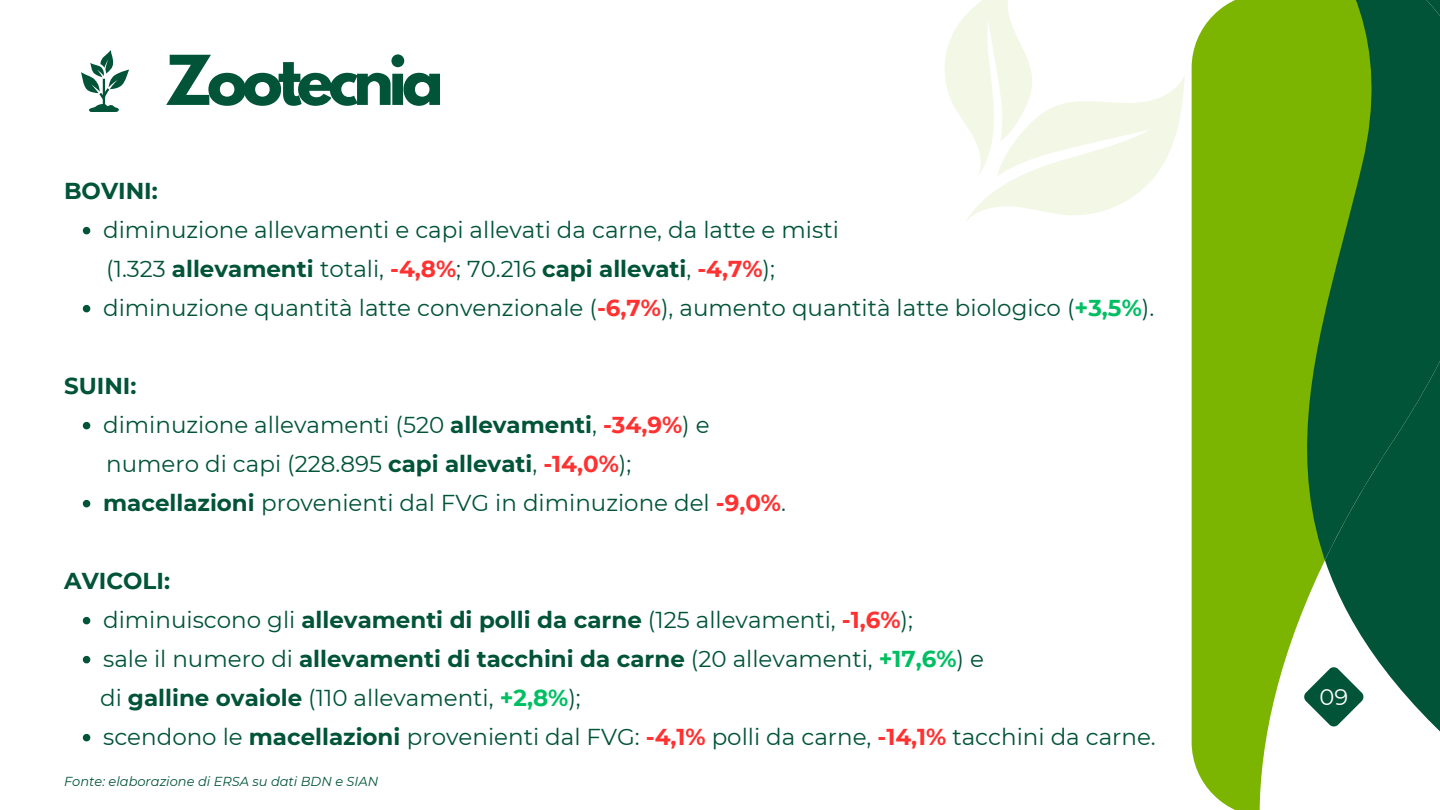
<style>
.page{position:relative;width:1440px;height:810px;background:#fff}
.page>*{position:absolute;margin:0;border:0;box-sizing:border-box;transform-origin:0 0}
.t1{font:700 60.8px "League Spartan";letter-spacing:-.08em;color:#015438}
.t2{font:23px "Montserrat";color:#015438}
.t3{font:700 23px "Montserrat";color:#015438}
.t4{font:22.6px "Montserrat";color:#fff}
.t5{font:italic 13px "Montserrat";color:#015438}
.s1{font-weight:700}
.s2{font-weight:700;color:#ff3131}
.s3{font-weight:700;color:#00bf63}
</style>
<div class="page">
<div style="left:1192px;top:0;width:248px;height:810px;background:#7bb401"></div>
<svg style="left:1259px;top:618px;width:181px;height:192px;fill:#fff"></svg>
<svg style="left:1300px;top:0;width:140px;height:784px;fill:#015438"></svg>
<svg style="left:1304px;top:667px;width:60px;height:60px;background:#6f9e8e"></svg>
<svg style="left:966px;top:16px;width:246px;height:281px"></svg>
<svg style="left:945px;top:0;width:138px;height:180px"></svg>
<svg style="left:83px;top:227px;width:7px;height:7px"></svg>
<svg style="left:83px;top:305px;width:7px;height:7px"></svg>
<svg style="left:83px;top:422px;width:7px;height:7px"></svg>
<svg style="left:83px;top:500px;width:7px;height:7px"></svg>
<svg style="left:83px;top:617px;width:7px;height:7px"></svg>
<svg style="left:83px;top:656px;width:7px;height:7px"></svg>
<svg style="left:83px;top:734px;width:7px;height:7px"></svg>
<svg style="left:81px;top:50px;width:48px;height:62px"></svg>
<p class="t1" style="left:165px;top:50px;width:280px">Zootecnia</p>
<p class="t3" style="left:64px;top:177px;width:95px">BOVINI:</p>
<p class="t2" style="left:103px;top:216px;width:737px">diminuzione allevamenti e capi allevati da carne, da latte e misti</p>
<h1 class="t2" style="left:106px;top:255px;width:670px">(1.323 <span class="s1">allevamenti</span> totali, <span class="s2">-4,8%</span>; 70.216 <span class="s1">capi allevati</span>, <span class="s2">-4,7%</span>);</h1>
<h2 class="t2" style="left:103px;top:294px;width:1053px">diminuzione quantità latte convenzionale (<span class="s2">-6,7%</span>), aumento quantità latte biologico (<span class="s3">+3,5%</span>).</h2>
<p class="t3" style="left:64px;top:372px;width:74px">SUINI:</p>
<p class="t2" style="left:103px;top:411px;width:608px">diminuzione allevamenti (520 <span class="s1">allevamenti</span>, <span class="s2">-34,9%</span>) e</p>
<p class="t2" style="left:106px;top:450px;width:527px">numero di capi (228.895 <span class="s1">capi allevati</span>, <span class="s2">-14,0%</span>);</p>
<h2 class="t2" style="left:103px;top:489px;width:684px"><span class="s1">macellazioni</span> provenienti dal FVG in diminuzione del <span class="s2">-9,0%</span>.</h2>
<p class="t3" style="left:64px;top:567px;width:107px">AVICOLI:</p>
<h3 class="t2" style="left:103px;top:606px;width:811px">diminuiscono gli <span class="s1">allevamenti di polli da carne</span> (125 allevamenti, <span class="s2">-1,6%</span>);</h3>
<p class="t2" style="left:103px;top:645px;width:882px">sale il numero di <span class="s1">allevamenti di tacchini da carne</span> (20 allevamenti, <span class="s3">+17,6%</span>) e</p>
<h2 class="t2" style="left:100px;top:684px;width:482px">di <span class="s1">galline ovaiole</span> (110 allevamenti, <span class="s3">+2,8%</span>);</h2>
<p class="t2" style="left:103px;top:723px;width:1054px">scendono le <span class="s1">macellazioni</span> provenienti dal FVG: <span class="s2">-4,1%</span> polli da carne, <span class="s2">-14,1%</span> tacchini da carne.</p>
<p class="t5" style="left:64px;top:774px;width:316px">Fonte: elaborazione di ERSA su dati BDN e SIAN</p>
<p class="t4" style="left:1319px;top:683px;width:30px">09</p>
</div>
